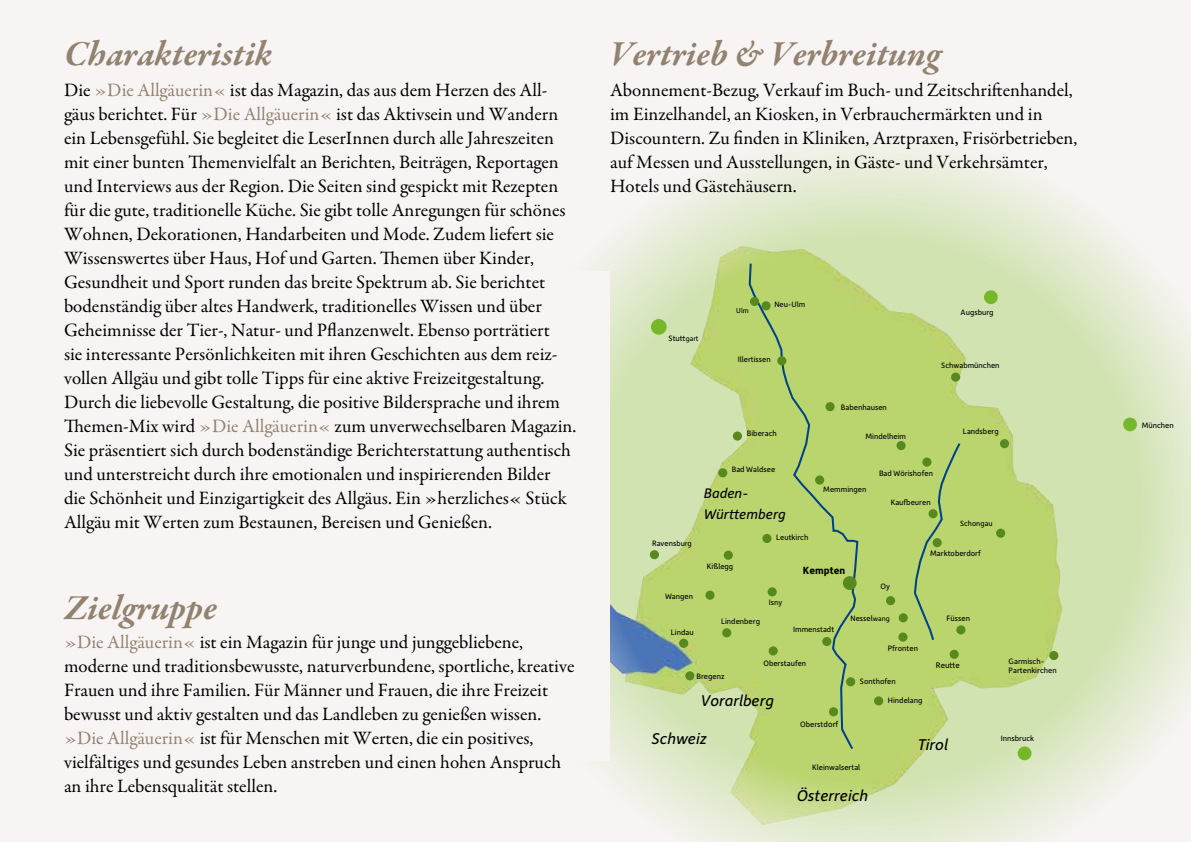
<style>
.page{position:relative;width:1191px;height:842px;background:#f7f4f3}
.page>*{position:absolute;margin:0;border:0;box-sizing:border-box;transform-origin:0 0}
.t1{font:italic 700 36px "Garamond Premr Pro";color:#928270}
.t2{font:19px/24px "Garamond Premr Pro";color:#000}
.t3{font:italic 16.6px "Depot New";color:#000}
.t4{font:italic 14.8px/20.2px "Depot New";color:#000}
.t5{font:700 11px "Depot New";color:#000}
.t6{font:8.6px "Depot New";color:#000}
.t7{font:8.2px/9.2px "Depot New";color:#000}
.t8{font:8px "Depot New";color:#000}
.t9{font:7.6px "Depot New";color:#000}
.s1{color:#928270}
.s2{font-size:7.6px}
.s3{font-size:8px}
.s4{font-size:8.6px}
</style>
<div class="page">
<svg style="left:595px;top:148px;width:596px;height:694px"></svg>
<img style="left:689px;top:246px;width:52px;height:126px">
<div style="left:913px;top:441px;width:49px;height:201px;background:#bad56e"></div>
<div style="left:747px;top:261px;width:112px;height:490px;background:#bad56e"></div>
<div style="left:651px;top:319px;width:15px;height:16px;background:#76b82a;border-radius:50%"></div>
<div style="left:984px;top:290px;width:13px;height:14px;background:#76b82a;border-radius:50%"></div>
<div style="left:1017px;top:746px;width:14px;height:14px;background:#76b82a;border-radius:50%"></div>
<div style="left:1123px;top:417px;width:14px;height:14px;background:#76b82a;border-radius:50%"></div>
<div style="left:843px;top:576px;width:13px;height:14px;background:#58891f;border-radius:50%"></div>
<div style="left:886px;top:596px;width:9px;height:9px;background:#58891f;border-radius:50%"></div>
<div style="left:898px;top:613px;width:9px;height:9px;background:#58891f;border-radius:50%"></div>
<div style="left:718px;top:468px;width:9px;height:9px;background:#58891f;border-radius:50%"></div>
<div style="left:846px;top:677px;width:9px;height:9px;background:#58891f;border-radius:50%"></div>
<div style="left:874px;top:696px;width:9px;height:9px;background:#58891f;border-radius:50%"></div>
<div style="left:951px;top:373px;width:9px;height:9px;background:#58891f;border-radius:50%"></div>
<div style="left:750px;top:297px;width:9px;height:9px;background:#58891f;border-radius:50%"></div>
<div style="left:761px;top:301px;width:9px;height:9px;background:#58891f;border-radius:50%"></div>
<div style="left:777px;top:356px;width:9px;height:9px;background:#58891f;border-radius:50%"></div>
<div style="left:996px;top:529px;width:9px;height:9px;background:#58891f;border-radius:50%"></div>
<div style="left:932px;top:538px;width:9px;height:9px;background:#58891f;border-radius:50%"></div>
<div style="left:928px;top:509px;width:9px;height:9px;background:#58891f;border-radius:50%"></div>
<div style="left:1000px;top:439px;width:9px;height:9px;background:#58891f;border-radius:50%"></div>
<div style="left:922px;top:457px;width:9px;height:10px;background:#58891f;border-radius:50%"></div>
<div style="left:896px;top:441px;width:9px;height:9px;background:#58891f;border-radius:50%"></div>
<div style="left:825px;top:402px;width:9px;height:9px;background:#58891f;border-radius:50%"></div>
<div style="left:733px;top:431px;width:9px;height:10px;background:#58891f;border-radius:50%"></div>
<div style="left:815px;top:475px;width:9px;height:10px;background:#58891f;border-radius:50%"></div>
<div style="left:956px;top:625px;width:9px;height:9px;background:#58891f;border-radius:50%"></div>
<div style="left:1049px;top:651px;width:9px;height:9px;background:#58891f;border-radius:50%"></div>
<div style="left:949px;top:650px;width:9px;height:9px;background:#58891f;border-radius:50%"></div>
<div style="left:898px;top:632px;width:9px;height:10px;background:#58891f;border-radius:50%"></div>
<div style="left:822px;top:637px;width:9px;height:9px;background:#58891f;border-radius:50%"></div>
<div style="left:829px;top:707px;width:9px;height:9px;background:#58891f;border-radius:50%"></div>
<div style="left:768px;top:646px;width:9px;height:9px;background:#58891f;border-radius:50%"></div>
<div style="left:685px;top:671px;width:9px;height:9px;background:#58891f;border-radius:50%"></div>
<div style="left:679px;top:639px;width:9px;height:9px;background:#58891f;border-radius:50%"></div>
<div style="left:722px;top:628px;width:9px;height:9px;background:#58891f;border-radius:50%"></div>
<div style="left:767px;top:587px;width:9px;height:9px;background:#58891f;border-radius:50%"></div>
<div style="left:705px;top:591px;width:9px;height:9px;background:#58891f;border-radius:50%"></div>
<div style="left:723px;top:551px;width:10px;height:9px;background:#58891f;border-radius:50%"></div>
<div style="left:650px;top:550px;width:9px;height:9px;background:#58891f;border-radius:50%"></div>
<div style="left:762px;top:534px;width:9px;height:9px;background:#58891f;border-radius:50%"></div>
<div style="left:393px;top:271px;width:217px;height:489px;background:#f7f4f3"></div>
<h1 class="t1" style="left:64px;top:32px;width:209px">Charakteristik</h1>
<p class="t2" style="left:64px;top:78px;width:514px">Die <span class="s1">»Die Allgäuerin«</span> ist das Magazin, das aus dem Herzen des All&shy;gäus berichtet. Für <span class="s1">»Die Allgäuerin«</span> ist das Aktivsein und Wandern ein Lebensgefühl. Sie begleitet die LeserInnen durch alle Jahreszeiten mit einer bunten Themenvielfalt an Berichten, Beiträgen, Reportagen und Interviews aus der Region. Die Seiten sind gespickt mit Rezepten für die gute, traditionelle Küche. Sie gibt tolle Anregungen für schönes Wohnen, Dekorationen, Handarbeiten und Mode. Zudem liefert sie Wissenswertes über Haus, Hof und Garten. Themen über Kinder, Gesundheit und Sport runden das breite Spektrum ab. Sie berichtet bodenständig über altes Handwerk, traditionelles Wissen und über Geheimnisse der Tier-, Natur- und Pflanzenwelt. Ebenso porträtiert<br>sie interessante Persönlichkeiten mit ihren Geschichten aus dem reiz&shy;vollen Allgäu und gibt tolle Tipps für eine aktive Freizeitgestaltung.<br>Durch die liebevolle Gestaltung, die positive Bildersprache und ihrem Themen-Mix wird <span class="s1">»Die Allgäuerin«</span> zum unverwechselbaren Magazin.<br>Sie präsentiert sich durch bodenständige Berichterstattung authentisch und unterstreicht durch ihre emotionalen und inspirierenden Bilder die Schönheit und Einzigartigkeit des Allgäus. Ein »herzliches« Stück Allgäu mit Werten zum Bestaunen, Bereisen und Genießen.</p>
<h1 class="t1" style="left:64px;top:586px;width:155px">Zielgruppe</h1>
<p class="t2" style="left:64px;top:630px;width:512px"><span class="s1">»Die Allgäuerin«</span> ist ein Magazin für junge und junggebliebene, moderne und traditionsbewusste, naturverbundene, sportliche, kreative Frauen und ihre Familien. Für Männer und Frauen, die ihre Freizeit bewusst und aktiv gestalten und das Landleben zu genießen wissen. <span class="s1">»Die Allgäuerin«</span> ist für Menschen mit Werten, die ein positives, vielfältiges und gesundes Leben anstreben und einen hohen Anspruch an ihre Lebensqualität stellen.</p>
<h1 class="t1" style="left:610px;top:32px;width:333px">Vertrieb &amp; Verbreitung</h1>
<p class="t2" style="left:610px;top:78px;width:469px">Abonnement-Bezug, Verkauf im Buch- und Zeitschriftenhandel, im Einzelhandel, an Kiosken, in Verbrauchermärkten und in Discountern. Zu finden in Kliniken, Arztpraxen, Frisörbetrieben, auf Messen und Ausstellungen, in Gäste- und Verkehrsämter, Hotels und Gästehäusern.</p>
<p class="t7" style="left:668px;top:333px;width:31px">Stutt<span class="s2">gart</span></p>
<p class="t9" style="left:736px;top:306px;width:14px">Ulm</p>
<p class="t7" style="left:774px;top:299px;width:32px">Neu-Ulm</p>
<p class="t7" style="left:738px;top:354px;width:35px">Illertissen</p>
<p class="t7" style="left:747px;top:428px;width:31px">Biberach</p>
<p class="t7" style="left:731px;top:464px;width:45px">Bad Waldsee</p>
<p class="t7" style="left:652px;top:539px;width:41px">Ravens<span class="s3">burg</span></p>
<p class="t4" style="left:704px;top:483px;width:83px">Baden-<br>Württemberg</p>
<p class="t7" style="left:776px;top:533px;width:34px">Leutkirch</p>
<p class="t7" style="left:960px;top:308px;width:35px">Augsburg</p>
<p class="t7" style="left:941px;top:360px;width:60px">Schwabmünchen</p>
<p class="t7" style="left:841px;top:403px;width:47px">Babenhausen</p>
<p class="t7" style="left:865px;top:431px;width:42px">Mindelheim</p>
<p class="t7" style="left:823px;top:485px;width:45px">Memmingen</p>
<p class="t7" style="left:879px;top:468px;width:55px">Bad Wörishofen</p>
<p class="t7" style="left:890px;top:497px;width:42px">Kaufbeuren</p>
<p class="t7" style="left:963px;top:427px;width:37px">Landsberg</p>
<p class="t8" style="left:960px;top:518px;width:34px">Schongau</p>
<p class="t7" style="left:930px;top:549px;width:52px">Marktoberdorf</p>
<p class="t7" style="left:665px;top:591px;width:30px">Wangen</p>
<p class="t7" style="left:671px;top:627px;width:24px">Lindau</p>
<p class="t7" style="left:707px;top:562px;width:28px">Kißlegg</p>
<p class="t7" style="left:721px;top:617px;width:41px">Lindenberg</p>
<p class="t7" style="left:768px;top:597px;width:15px">Isny</p>
<p class="t5" style="left:803px;top:563px;width:44px">Kempten</p>
<p class="t7" style="left:793px;top:625px;width:43px">Immenstadt</p>
<p class="t7" style="left:880px;top:581px;width:11px">Oy</p>
<p class="t7" style="left:850px;top:613px;width:41px">Nessel<span class="s2">wang</span></p>
<p class="t7" style="left:887px;top:643px;width:32px">Pfronten</p>
<p class="t7" style="left:763px;top:658px;width:44px">Oberstaufen</p>
<p class="t7" style="left:696px;top:671px;width:30px">Bregenz</p>
<p class="t3" style="left:700px;top:690px;width:75px">Vorarlberg</p>
<p class="t7" style="left:800px;top:719px;width:40px">Oberst<span class="s4">dorf</span></p>
<p class="t7" style="left:860px;top:676px;width:37px">Sonthofen</p>
<p class="t7" style="left:888px;top:695px;width:36px">Hindelang</p>
<p class="t7" style="left:946px;top:613px;width:25px">Füssen</p>
<p class="t6" style="left:936px;top:659px;width:26px">Reutte</p>
<p class="t3" style="left:651px;top:728px;width:57px">Schweiz</p>
<p class="t7" style="left:812px;top:762px;width:50px">Kleinwalsertal</p>
<p class="t3" style="left:796px;top:785px;width:73px">Österreich</p>
<p class="t3" style="left:917px;top:734px;width:32px">Tirol</p>
<p class="t7" style="left:1008px;top:656px;width:50px">Garmisch-<br>Partenkirchen</p>
<p class="t7" style="left:1000px;top:734px;width:35px">Innsbruck</p>
<p class="t7" style="left:1141px;top:420px;width:34px">München</p>
</div>
